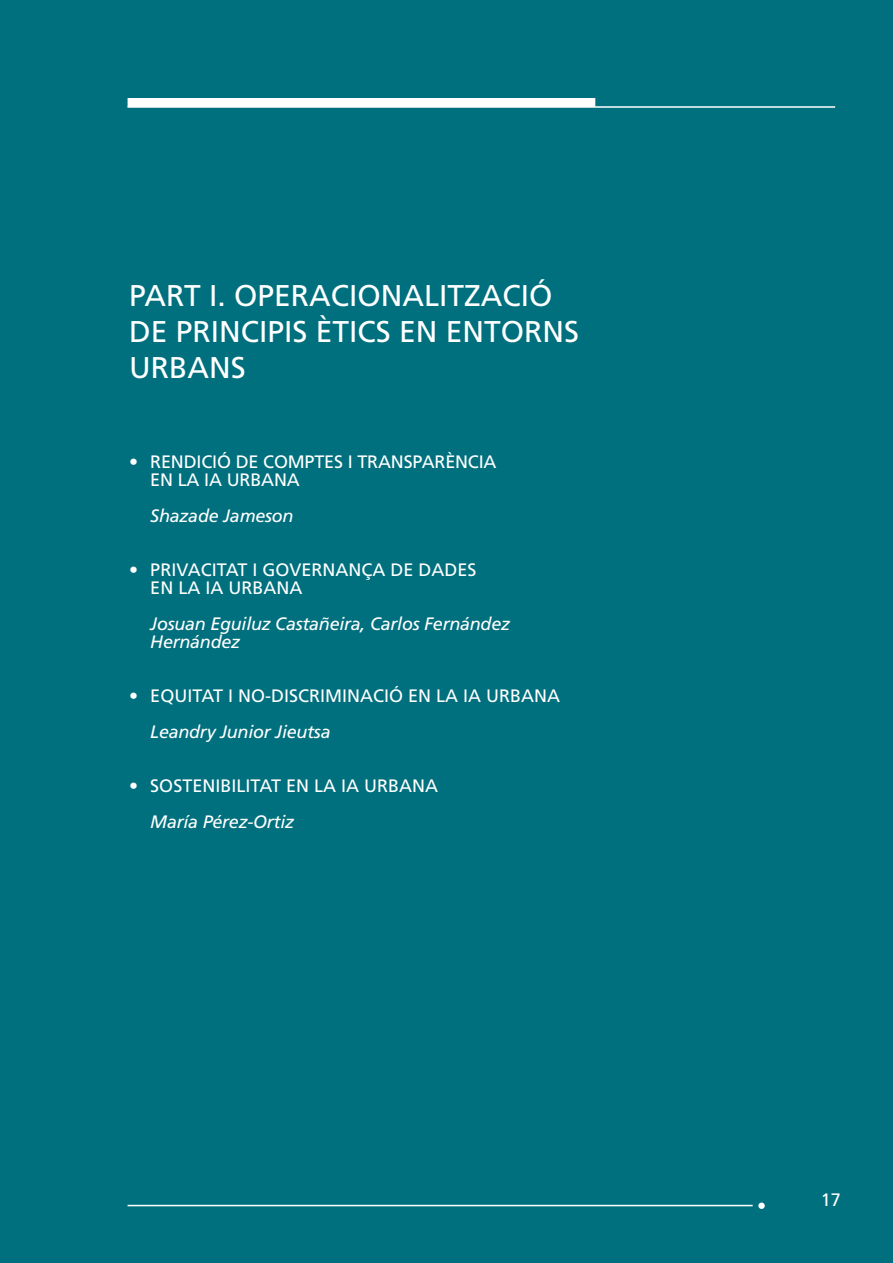
<style>
.page{position:relative;width:893px;height:1263px;background:#01707e}
.page>*{position:absolute;margin:0;border:0;box-sizing:border-box;transform-origin:0 0}
.t1{font:30px/36px "Frutiger LT Std";color:#fff}
.t2{font:18px/18px "Frutiger LT Std";color:#fff}
.t3{font:italic 18px/18px "Frutiger LT Std";letter-spacing:-.015em;color:#fff}
</style>
<div class="page">
<hr style="left:128px;top:106px;width:707px;height:2px;background:#fff">
<div style="left:128px;top:98px;width:467px;height:9px;background:#fff"></div>
<hr style="left:128px;top:1205px;width:625px;height:1px;background:#fff">
<div style="left:758px;top:1202px;width:7px;height:7px;background:#fff;border-radius:50%"></div>
<h1 class="t1" style="left:129px;top:278px;width:452px">PART I. OPERACIONALITZACIÓ<br>DE PRINCIPIS ÈTICS EN ENTORNS<br>URBANS</h1>
<p class="t2" style="left:150px;top:453px;width:348px;text-indent:-21px">• RENDICIÓ DE COMPTES I TRANSPARÈNCIA<br>EN LA IA URBANA</p>
<p class="t3" style="left:150px;top:507px;width:145px">Shazade Jameson</p>
<p class="t2" style="left:150px;top:561px;width:328px;text-indent:-21px">• PRIVACITAT I GOVERNANÇA DE DADES<br>EN LA IA URBANA</p>
<p class="t3" style="left:150px;top:615px;width:361px">Josuan Eguiluz Castañeira, Carlos Fernández<br>Hernández</p>
<p class="t2" style="left:129px;top:687px;width:432px">• EQUITAT I NO-DISCRIMINACIÓ EN LA IA URBANA</p>
<p class="t3" style="left:150px;top:723px;width:182px">Leandry Junior Jieutsa</p>
<p class="t2" style="left:129px;top:777px;width:310px">• SOSTENIBILITAT EN LA IA URBANA</p>
<p class="t3" style="left:150px;top:813px;width:145px">María Pérez-Ortiz</p>
<p class="t2" style="left:821px;top:1191px;width:22px">17</p>
</div>
